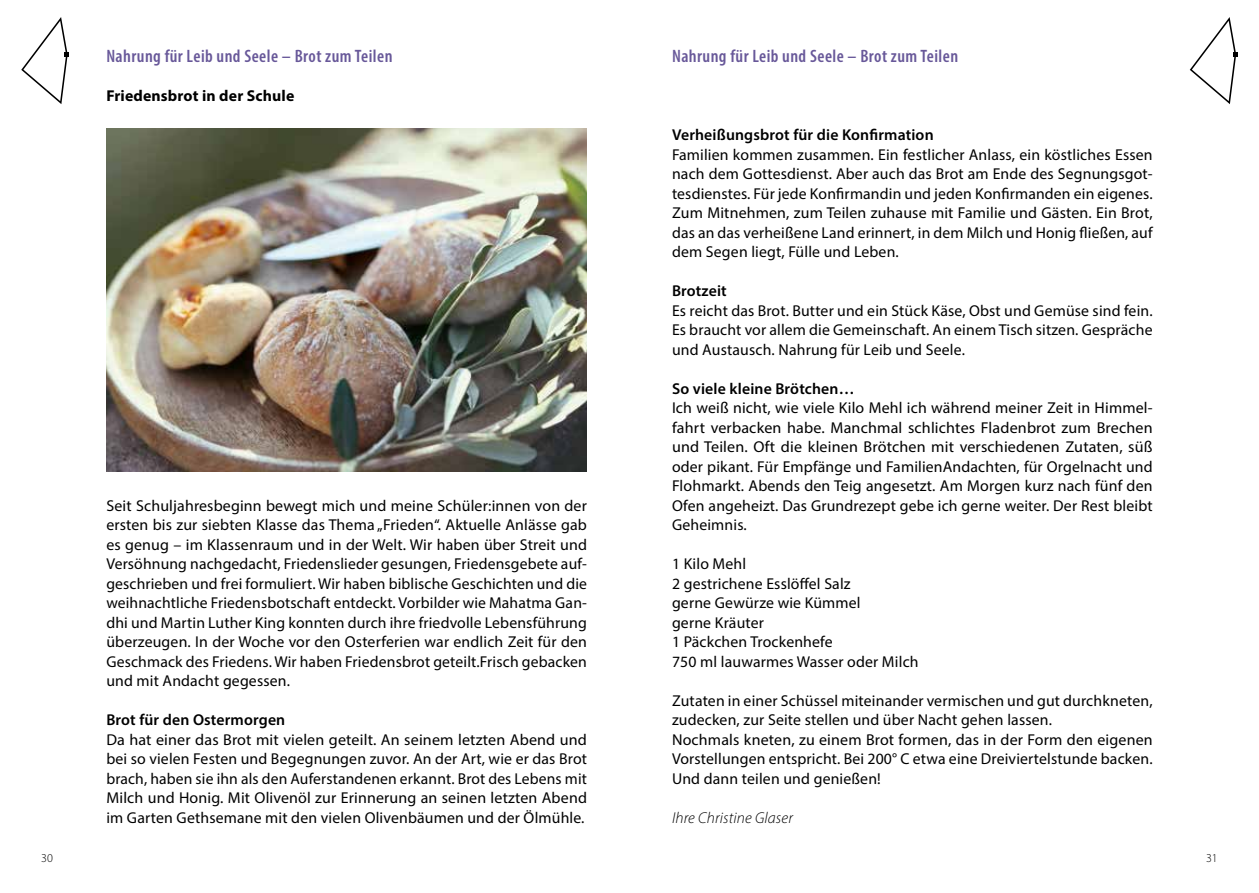
<style>
.page{position:relative;width:1259px;height:893px;background:#fff}
.page>*{position:absolute;margin:0;border:0;box-sizing:border-box;transform-origin:0 0}
.t1{font:600 condensed 18px "Myriad Pro";letter-spacing:.025em;color:#685899}
.t2{font:15.75px/19.5px "Myriad Pro";letter-spacing:.01em;color:#000;text-align:justify}
.t3{font:600 15.75px "Myriad Pro";letter-spacing:.01em;color:#000}
.t4{font:700 15.75px "Myriad Pro";letter-spacing:.01em;color:#000}
.t5{font:italic 300 15.75px "Myriad Pro";letter-spacing:.01em;color:#000}
.t6{font:300 12px "Myriad Pro";color:#000}
</style>
<div class="page">
<svg style="left:21px;top:17px;width:48px;height:87px"></svg>
<svg style="left:1189px;top:17px;width:48px;height:87px"></svg>
<img style="left:106px;top:129px;width:481px;height:343px">
<p class="t1" style="left:106px;top:45px;width:288px">Nahrung für Leib und Seele – Brot zum Teilen</p>
<p class="t1" style="left:672px;top:45px;width:288px">Nahrung für Leib und Seele – Brot zum Teilen</p>
<p class="t4" style="left:106px;top:85px;width:190px">Friedensbrot in der Schule</p>
<p class="t2" style="left:106px;top:495px;width:482px">Seit Schuljahresbeginn bewegt mich und meine Schüler:innen von der ersten bis zur siebten Klasse das Thema „Frieden“. Aktuelle Anlässe gab es genug – im Klassenraum und in der Welt. Wir haben über Streit und Versöhnung nachgedacht, Friedenslieder gesungen, Friedensgebete auf&shy;geschrieben und frei formuliert. Wir haben biblische Geschichten und die weihnachtliche Friedensbotschaft entdeckt. Vorbilder wie Mahatma Gan&shy;dhi und Martin Luther King konnten durch ihre friedvolle Lebensführung überzeugen. In der Woche vor den Osterferien war endlich Zeit für den Geschmack des Friedens. Wir haben Friedensbrot geteilt.Frisch gebacken und mit Andacht gegessen.</p>
<p class="t3" style="left:106px;top:710px;width:180px">Brot für den Ostermorgen</p>
<p class="t2" style="left:106px;top:729px;width:482px">Da hat einer das Brot mit vielen geteilt. An seinem letzten Abend und bei so vielen Festen und Begegnungen zuvor. An der Art, wie er das Brot brach, haben sie ihn als den Auferstandenen erkannt. Brot des Lebens mit Milch und Honig. Mit Olivenöl zur Erinnerung an seinen letzten Abend im Garten Gethsemane mit den vielen Olivenbäumen und der Ölmühle.</p>
<p class="t3" style="left:672px;top:125px;width:263px">Verheißungsbrot für die Konfirmation</p>
<p class="t2" style="left:672px;top:144px;width:482px">Familien kommen zusammen. Ein festlicher Anlass, ein köstliches Essen nach dem Gottesdienst. Aber auch das Brot am Ende des Segnungsgot&shy;tesdienstes. Für jede Konfirmandin und jeden Konfirmanden ein eigenes.<br>Zum Mitnehmen, zum Teilen zuhause mit Familie und Gästen. Ein Brot, das an das verheißene Land erinnert, in dem Milch und Honig fließen, auf dem Segen liegt, Fülle und Leben.</p>
<p class="t3" style="left:672px;top:281px;width:56px">Brotzeit</p>
<p class="t2" style="left:672px;top:300px;width:482px">Es reicht das Brot. Butter und ein Stück Käse, Obst und Gemüse sind fein.<br>Es braucht vor allem die Gemeinschaft. An einem Tisch sitzen. Gespräche und Austausch. Nahrung für Leib und Seele.</p>
<p class="t3" style="left:672px;top:378px;width:184px">So viele kleine Brötchen…</p>
<p class="t2" style="left:672px;top:398px;width:482px">Ich weiß nicht, wie viele Kilo Mehl ich während meiner Zeit in Himmel&shy;fahrt verbacken habe. Manchmal schlichtes Fladenbrot zum Brechen und Teilen. Oft die kleinen Brötchen mit verschiedenen Zutaten, süß oder pikant. Für Empfänge und FamilienAndachten, für Orgelnacht und Flohmarkt. Abends den Teig angesetzt. Am Morgen kurz nach fünf den Ofen angeheizt. Das Grundrezept gebe ich gerne weiter. Der Rest bleibt Geheimnis.</p>
<p class="t2" style="left:672px;top:554px;width:248px;text-align:left">1 Kilo Mehl<br>2 gestrichene Esslöffel Salz<br>gerne Gewürze wie Kümmel<br>gerne Kräuter<br>1 Päckchen Trockenhefe<br>750 ml lauwarmes Wasser oder Milch</p>
<p class="t2" style="left:672px;top:690px;width:482px;text-align:left">Zutaten in einer Schüssel miteinander vermischen und gut durchkneten, zudecken, zur Seite stellen und über Nacht gehen lassen.<br>Nochmals kneten, zu einem Brot formen, das in der Form den eigenen Vorstellungen entspricht. Bei 200° C etwa eine Dreiviertelstunde backen.<br>Und dann teilen und genießen!</p>
<p class="t5" style="left:672px;top:808px;width:122px">Ihre Christine Glaser</p>
<p class="t6" style="left:41px;top:850px;width:13px">30</p>
<p class="t6" style="left:1206px;top:850px;width:13px">31</p>
</div>
